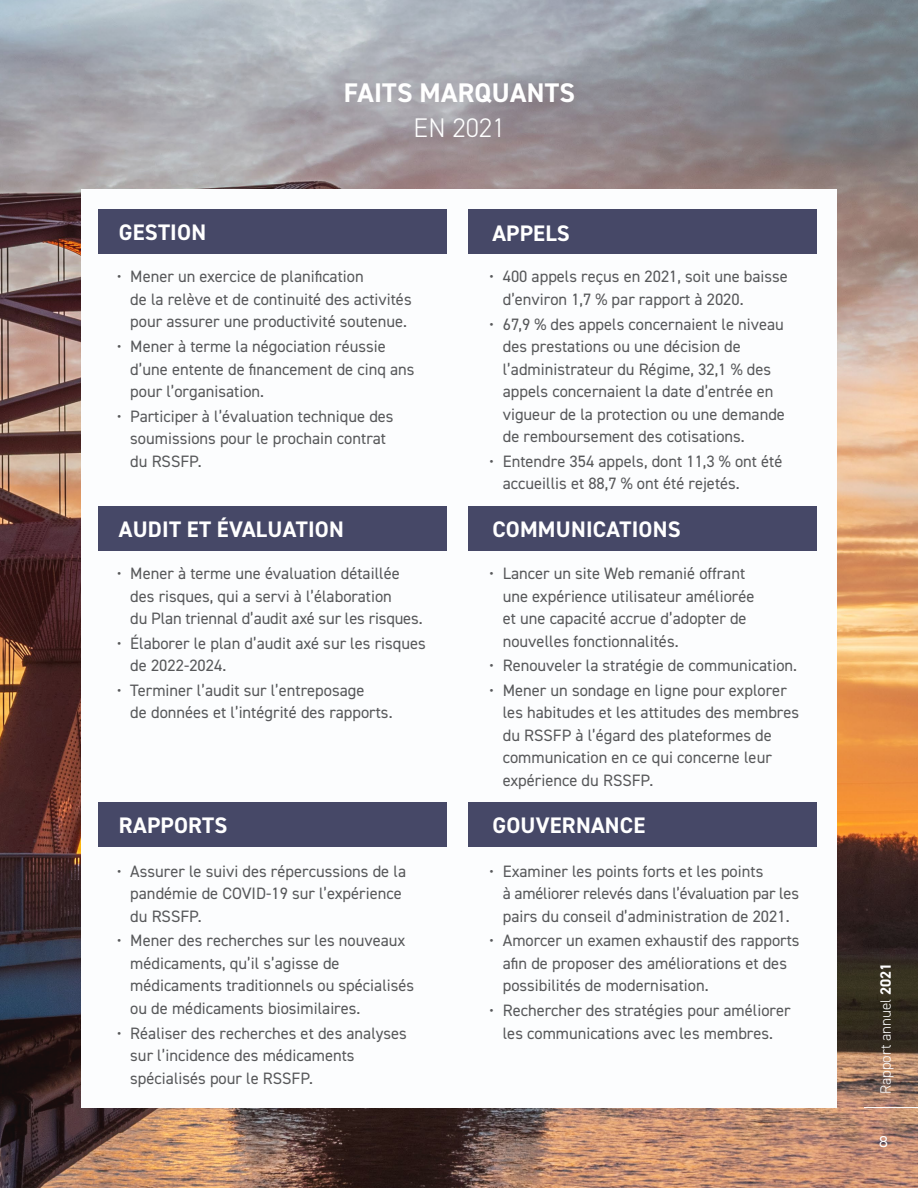
<style>
.page{position:relative;width:918px;height:1188px;background:#fff}
.page>*{position:absolute;margin:0;border:0;box-sizing:border-box;transform-origin:0 0}
.t1{font:700 27px/34.5px "DIN2014";letter-spacing:.01em;color:#fff;text-align:center}
.t2{font:700 22.5px "DIN2014";letter-spacing:.01em;color:#fff}
.t3{font:16.5px/22.5px "DIN2014";color:#57585a}
.t4{font:300 15px "DIN2014";color:#fff}
.t5{font:15px "Poppins";color:#fff}
.s1{font-weight:300}
.s2{font-weight:700}
</style>
<div class="page">
<img style="left:1px;top:0;width:917px;height:1188px">
<div style="left:81px;top:189px;width:756px;height:919px;background:#fcfdfe"></div>
<div style="left:99px;top:209px;width:348px;height:45px;background:#464867"></div>
<div style="left:99px;top:506px;width:348px;height:45px;background:#464867"></div>
<div style="left:99px;top:802px;width:348px;height:44px;background:#464867"></div>
<div style="left:469px;top:209px;width:348px;height:45px;background:#464867"></div>
<div style="left:469px;top:506px;width:348px;height:45px;background:#464867"></div>
<div style="left:469px;top:802px;width:348px;height:44px;background:#464867"></div>
<hr style="left:864px;top:1107px;width:54px;height:1px;background:#fff">
<p class="t1" style="left:344px;top:75px;width:233px">FAITS MARQUANTS<br><span class="s1">EN 2021</span></p>
<p class="t2" style="left:119px;top:217px;width:89px">GESTION</p>
<p class="t2" style="left:492px;top:218px;width:79px">APPELS</p>
<p class="t3" style="left:130px;top:265px;width:283px;text-indent:-14px">• Mener un exercice de planification<br>de la relève et de continuité des activités pour assurer une productivité soutenue.</p>
<p class="t3" style="left:130px;top:335px;width:286px;text-indent:-14px">• Mener à terme la négociation réussie d’une entente de financement de cinq ans pour l’organisation.</p>
<p class="t3" style="left:130px;top:404px;width:265px;text-indent:-14px">• Participer à l’évaluation technique des soumissions pour le prochain contrat du RSSFP.</p>
<p class="t2" style="left:119px;top:514px;width:227px">AUDIT ET ÉVALUATION</p>
<p class="t3" style="left:130px;top:562px;width:294px;text-indent:-14px">• Mener à terme une évaluation détaillée des risques, qui a servi à l’élaboration<br>du Plan triennal d’audit axé sur les risques.</p>
<p class="t3" style="left:130px;top:632px;width:297px;text-indent:-14px">• Élaborer le plan d’audit axé sur les risques de 2022-2024.</p>
<p class="t3" style="left:130px;top:679px;width:264px;text-indent:-14px">• Terminer l’audit sur l’entreposage<br>de données et l’intégrité des rapports.</p>
<p class="t2" style="left:119px;top:811px;width:110px">RAPPORTS</p>
<p class="t3" style="left:130px;top:859px;width:277px;text-indent:-14px">• Assurer le suivi des répercussions de la pandémie de COVID-19 sur l’expérience du RSSFP.</p>
<p class="t3" style="left:130px;top:929px;width:285px;text-indent:-14px">• Mener des recherches sur les nouveaux médicaments, qu’il s’agisse de médicaments traditionnels ou spécialisés ou de médicaments biosimilaires.</p>
<p class="t3" style="left:130px;top:1021px;width:278px;text-indent:-14px">• Réaliser des recherches et des analyses sur l’incidence des médicaments spécialisés pour le RSSFP.</p>
<p class="t3" style="left:503px;top:265px;width:287px;text-indent:-14px">• 400 appels reçus en 2021, soit une baisse d’environ 1,7 % par rapport à 2020.</p>
<p class="t3" style="left:503px;top:312px;width:284px;text-indent:-14px">• 67,9 % des appels concernaient le niveau des prestations ou une décision de l’administrateur du Régime, 32,1 % des appels concernaient la date d’entrée en vigueur de la protection ou une demande de remboursement des cotisations.</p>
<p class="t3" style="left:503px;top:449px;width:281px;text-indent:-14px">• Entendre 354 appels, dont 11,3 % ont été accueillis et 88,7 % ont été rejetés.</p>
<p class="t2" style="left:492px;top:514px;width:190px">COMMUNICATIONS</p>
<p class="t3" style="left:503px;top:562px;width:253px;text-indent:-14px">• Lancer un site Web remanié offrant une expérience utilisateur améliorée et une capacité accrue d’adopter de nouvelles fonctionnalités.</p>
<p class="t3" style="left:489px;top:654px;width:309px">• Renouveler la stratégie de communication.</p>
<p class="t3" style="left:503px;top:679px;width:298px;text-indent:-14px">• Mener un sondage en ligne pour explorer les habitudes et les attitudes des membres du RSSFP à l’égard des plateformes de communication en ce qui concerne leur expérience du RSSFP.</p>
<p class="t2" style="left:492px;top:811px;width:154px">GOUVERNANCE</p>
<p class="t3" style="left:503px;top:859px;width:298px;text-indent:-14px">• Examiner les points forts et les points<br>à améliorer relevés dans l’évaluation par les pairs du conseil d’administration de 2021.</p>
<p class="t3" style="left:503px;top:929px;width:298px;text-indent:-14px">• Amorcer un examen exhaustif des rapports afin de proposer des améliorations et des possibilités de modernisation.</p>
<p class="t3" style="left:489px;top:999px;width:303px;text-align:center">• Rechercher des stratégies pour améliorer les communications avec les membres.</p>
<p class="t4" style="left:876px;top:1094px;width:133px;rotate:-90deg">Rapport annuel <span class="s2">2021</span></p>
<p class="t5" style="left:879px;top:1133px;width:11px">8</p>
</div>
